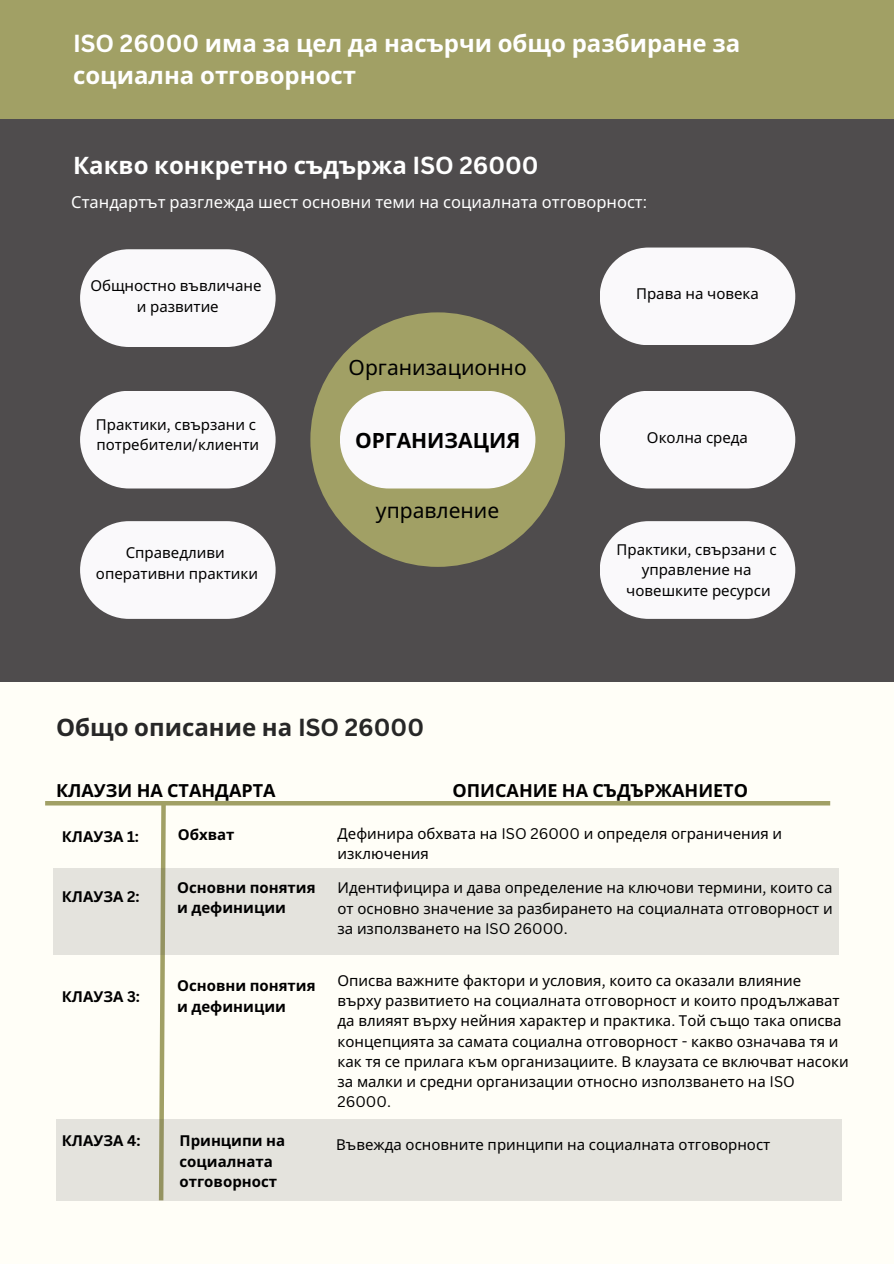
<style>
.page{position:relative;width:894px;height:1264px;background:#fff}
.page>*{position:absolute;margin:0;border:0;box-sizing:border-box;transform-origin:0 0}
.t1{font:700 24px/32.7px "Noto Sans";color:#fff}
.t2{font:700 24px "Noto Sans";color:#272727}
.t3{font:21px "Noto Sans";color:#000}
.t4{font:700 21px "Noto Sans";color:#000}
.t5{font:700 18px "Noto Sans";color:#000}
.t6{font:16.5px "Noto Sans";color:#fff}
.t7{font:15px/20.2px "Noto Sans";color:#000}
.t8{font:700 15px/20.2px "Noto Sans";color:#000}
.s1{font-family:"Canva Sans"}
</style>
<div class="page">
<div style="left:0;top:0;width:893px;height:1263px;background:#4f4c4d"></div>
<div style="left:310px;top:312px;width:255px;height:255px;background:#a1a065;border-radius:50%"></div>
<div style="left:340px;top:391px;width:195px;height:97px;background:#faf9fb;border-radius:49px"></div>
<div style="left:599px;top:247px;width:196px;height:98px;background:#faf9fb;border-radius:49px"></div>
<div style="left:599px;top:391px;width:196px;height:97px;background:#faf9fb;border-radius:49px"></div>
<div style="left:599px;top:521px;width:196px;height:98px;background:#faf9fb;border-radius:49px"></div>
<div style="left:80px;top:249px;width:195px;height:98px;background:#faf9fb;border-radius:49px"></div>
<div style="left:80px;top:391px;width:195px;height:97px;background:#faf9fb;border-radius:49px"></div>
<div style="left:80px;top:521px;width:195px;height:98px;background:#faf9fb;border-radius:49px"></div>
<div style="left:0;top:682px;width:893px;height:581px;background:#fffef7"></div>
<hr style="left:45px;top:801px;width:785px;height:4px;background:#a1a065">
<svg style="left:156px;top:805px;width:12px;height:396px"></svg>
<div style="left:53px;top:868px;width:785px;height:86px;background:#e4e3dd"></div>
<div style="left:56px;top:1118px;width:785px;height:82px;background:#e4e3dd"></div>
<div style="left:0;top:0;width:893px;height:119px;background:#a1a065"></div>
<h1 class="t1" style="left:73px;top:26px;width:668px"><span class="s1">ISO 26000</span> има за цел да насърчи общо разбиране за социална отговорност</h1>
<h1 class="t1" style="left:73px;top:148px;width:467px">Какво конкретно съдържа <span class="s1">ISO 26000</span></h1>
<h1 class="t6" style="left:71px;top:191px;width:577px">Стандартът разглежда шест основни теми на социалната отговорност<span class="s1">:</span></h1>
<p class="t7" style="left:90px;top:275px;width:173px">Общностно въвличане</p>
<p class="t7" style="left:137px;top:296px;width:83px">и развитие</p>
<p class="t7" style="left:96px;top:414px;width:161px">Практики<span class="s1">,</span> свързани с</p>
<p class="t7" style="left:96px;top:434px;width:164px">потребители<span class="s1">/</span>клиенти</p>
<p class="t7" style="left:126px;top:542px;width:100px">Справедливи</p>
<h3 class="t7" style="left:96px;top:563px;width:164px">оперативни практики</h3>
<h1 class="t3" style="left:348px;top:352px;width:179px">Организационно</h1>
<p class="t4" style="left:355px;top:425px;width:167px">ОРГАНИЗАЦИЯ</p>
<h5 class="t3" style="left:376px;top:495px;width:125px">управление</h5>
<p class="t2" style="left:56px;top:710px;width:369px">Общо описание на <span class="s1">ISO 26000</span></p>
<h2 class="t7" style="left:636px;top:283px;width:124px">Права на човека</h2>
<p class="t7" style="left:646px;top:427px;width:103px">Околна среда</p>
<p class="t7" style="left:616px;top:539px;width:161px">Практики<span class="s1">,</span> свързани с</p>
<p class="t7" style="left:641px;top:559px;width:111px">управление на</p>
<p class="t7" style="left:626px;top:579px;width:146px">човешките ресурси</p>
<h1 class="t5" style="left:56px;top:778px;width:221px">КЛАУЗИ НА СТАНДАРТА</h1>
<h4 class="t5" style="left:452px;top:778px;width:297px">ОПИСАНИЕ НА СЪДЪРЖАНИЕТО</h4>
<h4 class="t8" style="left:62px;top:826px;width:79px">КЛАУЗА <span class="s1">1:</span></h4>
<p class="t8" style="left:178px;top:824px;width:58px">Обхват</p>
<p class="t7" style="left:337px;top:823px;width:446px">Дефинира обхвата на <span class="s1">ISO 26000</span> и определя ограничения и изключения</p>
<h6 class="t8" style="left:62px;top:886px;width:79px">КЛАУЗА <span class="s1">2:</span></h6>
<h6 class="t8" style="left:177px;top:876px;width:140px">Основни понятия и дефиниции</h6>
<p class="t7" style="left:337px;top:877px;width:496px">Идентифицира и дава определение на ключови термини<span class="s1">,</span> които са от основно значение за разбирането на социалната отговорност и</p>
<p class="t7" style="left:337px;top:917px;width:231px">за използването на <span class="s1">ISO 26000.</span></p>
<p class="t8" style="left:62px;top:985px;width:80px">КЛАУЗА <span class="s1">3:</span></p>
<p class="t8" style="left:177px;top:975px;width:140px">Основни понятия и дефиниции</p>
<h6 class="t7" style="left:337px;top:969px;width:512px">Описва важните фактори и условия<span class="s1">,</span> които са оказали влияние върху развитието на социалната отговорност и които продължават да влияят върху нейния характер и практика<span class="s1">.</span> Той също така описва концепцията за самата социална отговорност <span class="s1">-</span> какво означава тя и как тя се прилага към организациите<span class="s1">.</span> В клаузата се включват насоки</h6>
<h6 class="t7" style="left:337px;top:1071px;width:459px">за малки и средни организации относно използването на <span class="s1">ISO<br>26000.</span></h6>
<p class="t8" style="left:62px;top:1130px;width:80px">КЛАУЗА <span class="s1">4:</span></p>
<p class="t8" style="left:179px;top:1130px;width:107px">Принципи на социалната отговорност</p>
<p class="t7" style="left:336px;top:1133px;width:435px">Въвежда основните принципи на социалната отговорност</p>
</div>
